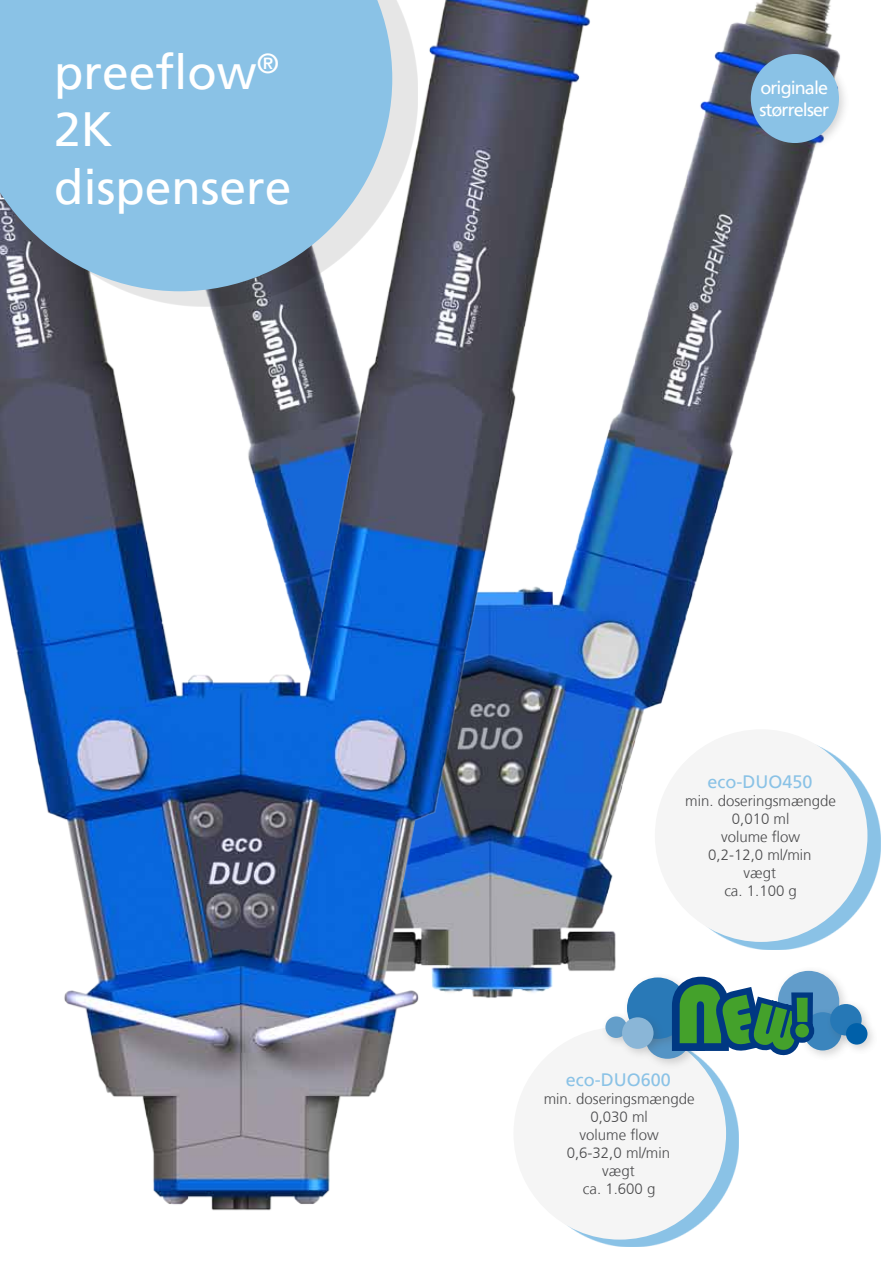
<style>
.page{position:relative;width:893px;height:1263px;background:#fff}
.page>*{position:absolute;margin:0;border:0;box-sizing:border-box;transform-origin:0 0}
.t1{font:85.95px "Bauhaus 93";color:#44a12b}
.t2{font:58.5px "Bauhaus 93";color:#44a12b}
.t3{font:48px/57.6px "Frutiger LT";color:#fff}
.t4{font:18px "Frutiger LT";color:#8ac2e6}
.t5{font:18px/21.6px "Frutiger LT";letter-spacing:-.05em;color:#fff}
.t6{font:300 15px/18px "Frutiger LT";color:#4b4b4d;text-align:center}
</style>
<div class="page">
<img style="left:712px;top:0;width:120px;height:950px">
<img style="left:0;top:0;width:712px;height:1211px">
<svg style="left:526px;top:1034px;width:213px;height:213px"></svg>
<div style="left:513px;top:1027px;width:213px;height:212px;background:#f5f5f5;border-radius:50%"></div>
<svg style="left:668px;top:737px;width:212px;height:212px"></svg>
<div style="left:655px;top:729px;width:212px;height:213px;background:#f5f5f5;border-radius:50%"></div>
<div style="left:745px;top:49px;width:105px;height:105px;background:#4b4b4d;opacity:.23"></div>
<div style="left:751px;top:54px;width:88px;height:89px;background:#8ac2e6;border-radius:50%"></div>
<div style="left:0;top:0;width:418px;height:306px;background:#000;opacity:.1"></div>
<svg style="left:0;top:0;width:392px;height:291px;background:#8bbcdc"></svg>
<div style="left:773px;top:966px;width:77px;height:77px;background:#4b4b4d;opacity:.23"></div>
<div style="left:778px;top:971px;width:61px;height:61px;background:#619cca;border-radius:50%"></div>
<div style="left:799px;top:1007px;width:54px;height:54px;background:#4b4b4d;opacity:.23"></div>
<div style="left:804px;top:1012px;width:38px;height:38px;background:#3b85bd;border-radius:50%"></div>
<div style="left:825px;top:999px;width:47px;height:47px;background:#4b4b4d;opacity:.23"></div>
<div style="left:830px;top:1004px;width:32px;height:31px;background:#2678b6;border-radius:50%"></div>
<div style="left:841px;top:1018px;width:37px;height:38px;background:#4b4b4d;opacity:.23"></div>
<div style="left:846px;top:1023px;width:21px;height:21px;background:#0060a9;border-radius:50%"></div>
<div style="left:601px;top:1012px;width:37px;height:37px;background:#4b4b4d;opacity:.23"></div>
<div style="left:605px;top:1016px;width:22px;height:22px;background:#639eca;border-radius:50%"></div>
<div style="left:622px;top:972px;width:77px;height:78px;background:#fff"></div>
<div style="left:627px;top:977px;width:61px;height:62px;background:#2979b7;border-radius:50%"></div>
<div style="left:617px;top:1012px;width:47px;height:47px;background:#4b4b4d;opacity:.23"></div>
<div style="left:622px;top:1017px;width:31px;height:32px;background:#8ab6d7;border-radius:50%"></div>
<svg style="left:660px;top:964px;width:163px;height:99px"></svg>
<h3 class="t3" style="left:54px;top:44px;width:239px">preeflow<sup>®<br></sup>2K dispensere</h3>
<p class="t5" style="left:759px;top:77px;width:71px">originale størrelser</p>
<p class="t4" style="left:707px;top:771px;width:107px">eco-DUO450</p>
<p class="t6" style="left:685px;top:792px;width:152px">min. doseringsmængde<br>0,010 ml<br>volume flow<br>0,2-12,0 ml/min<br>vægt<br>ca. 1.100 g</p>
<h1 class="t1" style="left:675px;top:966px;width:52px">N</h1>
<p class="t4" style="left:566px;top:1069px;width:107px">eco-DUO600</p>
<p class="t6" style="left:544px;top:1090px;width:152px">min. doseringsmængde<br>0,030 ml<br>volume flow<br>0,6-32,0 ml/min<br>vægt<br>ca. 1.600 g</p>
<h2 class="t2" style="left:789px;top:984px;width:27px">!</h2>
</div>
